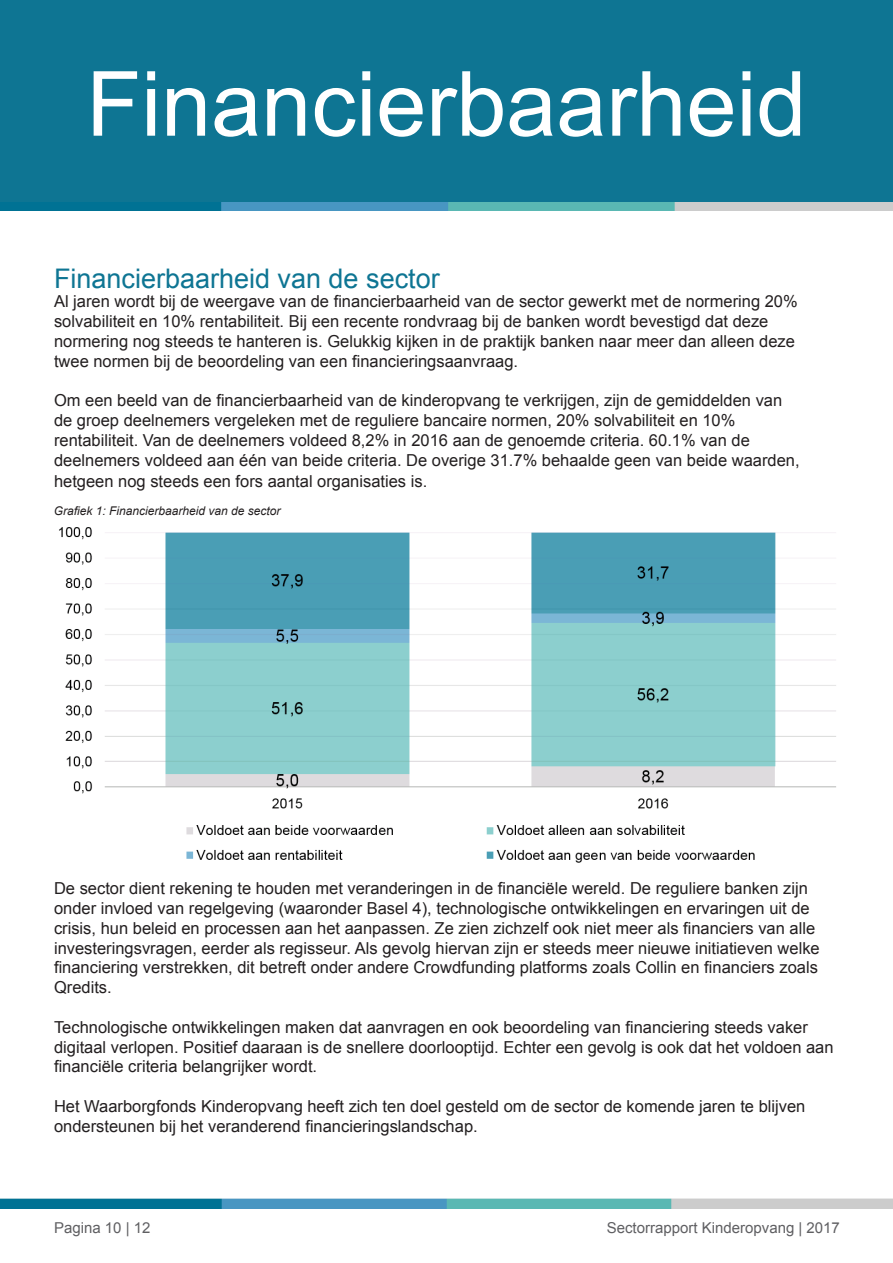
<style>
.page{position:relative;width:893px;height:1263px;background:#fff}
.page>*{position:absolute;margin:0;border:0;box-sizing:border-box;transform-origin:0 0}
.t1{font:90px "Arial";color:#fff}
.t2{font:27px "Arial";color:#0e7593}
.t3{font:16.5px/19.8px "Arial";color:#231f20}
.t4{font:15px "Arial";color:#5f5f62}
.t5{font:italic 12px "Arial";color:#231f20}
</style>
<div class="page">
<div style="left:0;top:0;width:893px;height:207px;background:#0e7593"></div>
<img style="left:0;top:203px;width:892px;height:8px">
<img style="left:0;top:1198px;width:893px;height:11px">
<img style="left:59px;top:527px;width:777px;height:336px">
<p class="t1" style="left:86px;top:45px;width:722px">Financierbaarheid</p>
<p class="t2" style="left:54px;top:260px;width:387px">Financierbaarheid van de sector</p>
<p class="t3" style="left:54px;top:292px;width:745px">Al jaren wordt bij de weergave van de financierbaarheid van de sector gewerkt met de normering 20%</p>
<p class="t3" style="left:54px;top:312px;width:716px">solvabiliteit en 10% rentabiliteit. Bij een recente rondvraag bij de banken wordt bevestigd dat deze</p>
<p class="t3" style="left:54px;top:331px;width:743px">normering nog steeds te hanteren is. Gelukkig kijken in de praktijk banken naar meer dan alleen deze</p>
<p class="t3" style="left:54px;top:351px;width:466px">twee normen bij de beoordeling van een financieringsaanvraag.</p>
<p class="t3" style="left:54px;top:391px;width:730px">Om een beeld van de financierbaarheid van de kinderopvang te verkrijgen, zijn de gemiddelden van</p>
<p class="t3" style="left:54px;top:411px;width:683px">de groep deelnemers vergeleken met de reguliere bancaire normen, 20% solvabiliteit en 10%</p>
<p class="t3" style="left:54px;top:430px;width:697px">rentabiliteit. Van de deelnemers voldeed 8,2% in 2016 aan de genoemde criteria. 60.1% van de</p>
<p class="t3" style="left:54px;top:450px;width:747px">deelnemers voldeed aan één van beide criteria. De overige 31.7% behaalde geen van beide waarden,</p>
<p class="t3" style="left:54px;top:472px;width:375px">hetgeen nog steeds een fors aantal organisaties is.</p>
<p class="t5" style="left:54px;top:503px;width:228px">Grafiek 1: Financierbaarheid van de sector</p>
<p class="t3" style="left:54px;top:879px;width:755px">De sector dient rekening te houden met veranderingen in de financiële wereld. De reguliere banken zijn</p>
<p class="t3" style="left:54px;top:898px;width:763px">onder invloed van regelgeving (waaronder Basel 4), technologische ontwikkelingen en ervaringen uit de crisis, hun beleid en processen aan het aanpassen. Ze zien zichzelf ook niet meer als financiers van alle</p>
<p class="t3" style="left:54px;top:938px;width:767px;text-align:justify">investeringsvragen, eerder als regisseur. Als gevolg hiervan zijn er steeds meer nieuwe initiatieven welke financiering verstrekken, dit betreft onder andere Crowdfunding platforms zoals Collin en financiers zoals Qredits.</p>
<p class="t3" style="left:54px;top:1017px;width:781px">Technologische ontwikkelingen maken dat aanvragen en ook beoordeling van financiering steeds vaker digitaal verlopen. Positief daaraan is de snellere doorlooptijd. Echter een gevolg is ook dat het voldoen aan financiële criteria belangrijker wordt.</p>
<p class="t3" style="left:54px;top:1096px;width:753px">Het Waarborgfonds Kinderopvang heeft zich ten doel gesteld om de sector de komende jaren te blijven ondersteunen bij het veranderend financieringslandschap.</p>
<p class="t4" style="left:54px;top:1217px;width:98px">Pagina 10 | 12</p>
<p class="t4" style="left:607px;top:1217px;width:235px">Sectorrapport Kinderopvang | 2017</p>
</div>
